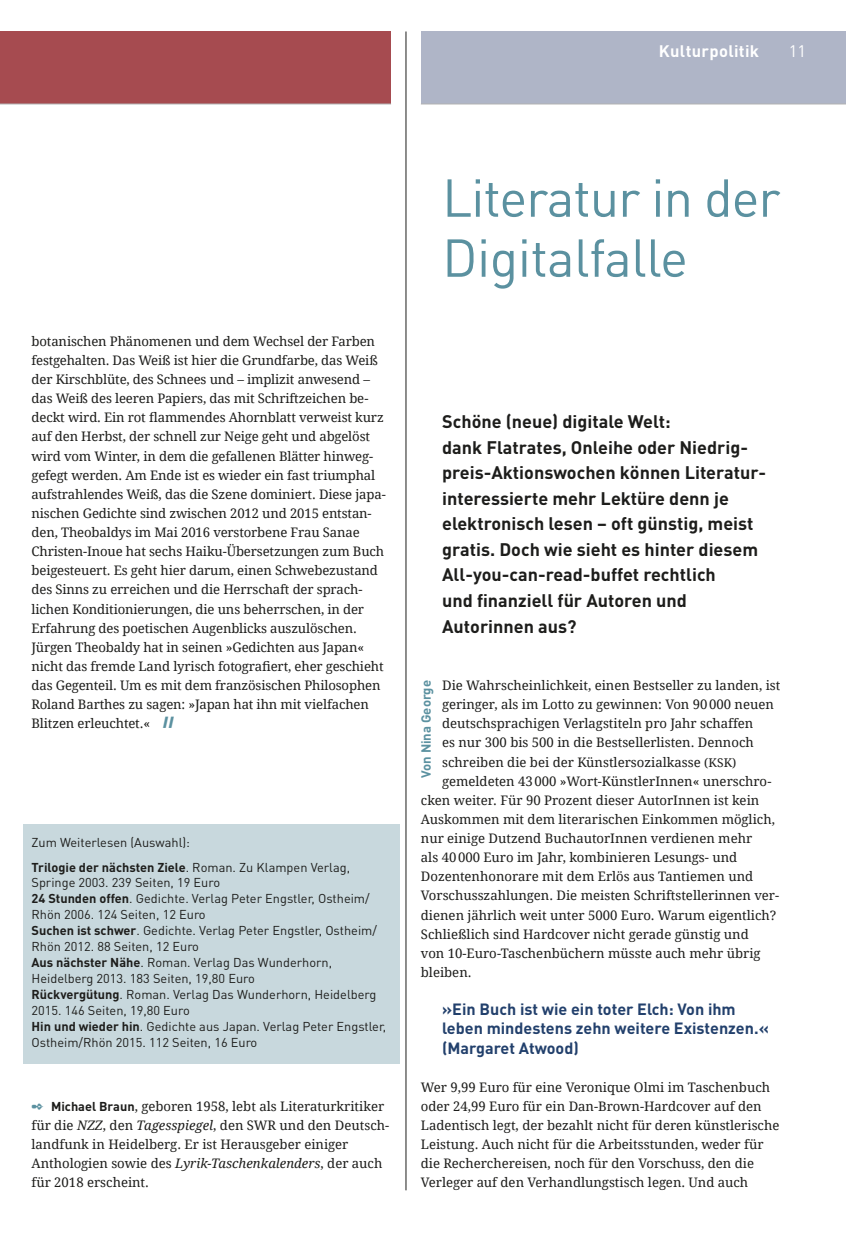
<style>
.page{position:relative;width:846px;height:1258px;background:#fff}
.page>*{position:absolute;margin:0;border:0;box-sizing:border-box;transform-origin:0 0}
.t1{font:52.5px/60px "DINOT";letter-spacing:-.02em;color:#5b91a0}
.t2{font:700 18px/25.5px "DINOT";color:#1d1d1b}
.t3{font:700 16.5px "DINOT";letter-spacing:.02em;color:#fff}
.t4{font:16.5px "DINOT";color:#fff}
.t5{font:700 16.2px/19px "DINOT";color:#22406c}
.t6{font:13.2px/19px "Droid Serif";letter-spacing:-.01em;color:#1d1d1b}
.t7{font:700 13.2px "DINOT";color:#5b91a0}
.t8{font:12.75px/15.9px "DINOT";color:#1d1d1b}
.s1{font-family:"Frutiger BQ";font-weight:900;font-style:italic;font-size:15px;color:#5b91a0}
.s2{font-weight:700}
.s3{font-family:"DINOT";font-weight:700;font-size:12.75px}
.s4{font-style:italic}
.s5{font-size:12px}
</style>
<div class="page">
<div style="left:23px;top:824px;width:376px;height:240px;background:#c8d8dd"></div>
<div style="left:0;top:32px;width:391px;height:72px;background:#a64b50"></div>
<div style="left:421px;top:32px;width:424px;height:72px;background:#afb5c7"></div>
<hr style="left:0;top:104px;width:391px;height:1px;background:#b2b2b2">
<hr style="left:421px;top:104px;width:424px;height:1px;background:#b2b2b2">
<hr style="left:405px;top:32px;width:1px;height:1158px;background:#1d1d1b">
<p class="t3" style="left:658px;top:40px;width:102px">Kulturpolitik</p>
<p class="t4" style="left:788px;top:40px;width:19px">11</p>
<p class="t6" style="left:32px;top:332px;width:355px">botanischen Phänomenen und dem Wechsel der Farben festgehalten. Das Weiß ist hier die Grundfarbe, das Weiß der Kirschblüte, des Schnees und – implizit anwesend – das Weiß des leeren Papiers, das mit Schriftzeichen be&shy;deckt wird. Ein rot flammendes Ahornblatt verweist kurz auf den Herbst, der schnell zur Neige geht und abgelöst wird vom Winter, in dem die gefallenen Blätter hinweg&shy;gefegt werden. Am Ende ist es wieder ein fast triumphal aufstrahlendes Weiß, das die Szene dominiert. Diese japa&shy;nischen Gedichte sind zwischen 2012 und 2015 entstan&shy;den, Theobaldys im Mai 2016 verstorbene Frau Sanae Christen-Inoue hat sechs Haiku-Übersetzungen zum Buch beigesteuert. Es geht hier darum, einen Schwebezustand des Sinns zu erreichen und die Herrschaft der sprach&shy;lichen Konditionierungen, die uns beherrschen, in der Erfahrung des poetischen Augenblicks auszulöschen.<br>Jürgen Theobaldy hat in seinen »Gedichten aus Japan« nicht das fremde Land lyrisch fotografiert, eher geschieht das Gegenteil. Um es mit dem französischen Philosophen Roland Barthes zu sagen: »Japan hat ihn mit vielfachen Blitzen erleuchtet.« <span class="s1">ll</span></p>
<p class="t8" style="left:31px;top:829px;width:320px;line-height:24.9px">Zum Weiterlesen (Auswahl):<br><span class="s2">Trilogie der nächsten Ziele</span>. Roman. Zu Klampen Verlag,</p>
<p class="t8" style="left:31px;top:874px;width:356px">Springe 2003. 239 Seiten, 19 Euro<br><span class="s2">24 Stunden offen</span>. Gedichte. Verlag Peter Engstler, Ostheim/ Rhön 2006. 124 Seiten, 12 Euro<br><span class="s2">Suchen ist schwer</span>. Gedichte. Verlag Peter Engstler, Ostheim/ Rhön 2012. 88 Seiten, 12 Euro<br><span class="s2">Aus nächster Nähe</span>. Roman. Verlag Das Wunderhorn, Heidelberg 2013. 183 Seiten, 19,80 Euro<br><span class="s2">Rückvergütung</span>. Roman. Verlag Das Wunderhorn, Heidelberg 2015. 146 Seiten, 19,80 Euro<br><span class="s2">Hin und wieder hin</span>. Gedichte aus Japan. Verlag Peter Engstler, Ostheim/Rhön 2015. 112 Seiten, 16 Euro</p>
<p class="t6" style="left:31px;top:1097px;width:359px;text-indent:20px"><span class="s3">Michael Braun</span>, geboren 1958, lebt als Literaturkritiker für die <span class="s4">NZZ</span>, den <span class="s4">Tagesspiegel</span>, den SWR und den Deutsch&shy;landfunk in Heidelberg. Er ist Herausgeber einiger Anthologien sowie des <span class="s4">Lyrik-Taschenkalenders</span>, der auch für 2018 erscheint.</p>
<h1 class="t1" style="left:442px;top:166px;width:340px">Literatur in der<br>Digitalfalle</h1>
<p class="t2" style="left:442px;top:408px;width:325px">Schöne (neue) digitale Welt:<br>dank Flatrates, Onleihe oder Niedrig&shy;preis-Aktionswochen können Literatur&shy;interessierte mehr Lektüre denn je elektronisch lesen – oft günstig, meist gratis. Doch wie sieht es hinter diesem All-you-can-read-buffet rechtlich<br>und finanziell für Autoren und Autorinnen aus?</p>
<p class="t6" style="left:442px;top:676px;width:340px">Die Wahrscheinlichkeit, einen Bestseller zu landen, ist</p>
<p class="t6" style="left:442px;top:695px;width:333px">geringer, als im Lotto zu gewinnen: Von 90000 neuen</p>
<p class="t6" style="left:442px;top:714px;width:312px">deutschsprachigen Verlagstiteln pro Jahr schaffen</p>
<p class="t6" style="left:442px;top:733px;width:313px">es nur 300 bis 500 in die Bestsellerlisten. Dennoch</p>
<p class="t6" style="left:442px;top:752px;width:295px">schreiben die bei der Künstlersozialkasse <span class="s5">(KSK)</span></p>
<p class="t6" style="left:442px;top:771px;width:331px">gemeldeten 43000 »Wort-KünstlerInnen« unerschro-</p>
<p class="t6" style="left:421px;top:791px;width:340px">cken weiter. Für 90 Prozent dieser AutorInnen ist kein</p>
<p class="t6" style="left:421px;top:810px;width:355px">Auskommen mit dem literarischen Einkommen möglich,</p>
<p class="t6" style="left:421px;top:829px;width:333px">nur einige Dutzend BuchautorInnen verdienen mehr</p>
<p class="t6" style="left:421px;top:848px;width:318px">als 40000 Euro im Jahr, kombinieren Lesungs- und</p>
<p class="t6" style="left:421px;top:867px;width:334px">Dozentenhonorare mit dem Erlös aus Tantiemen und</p>
<p class="t6" style="left:421px;top:886px;width:360px">Vorschusszahlungen. Die meisten Schriftstellerinnen ver-</p>
<p class="t6" style="left:421px;top:905px;width:357px">dienen jährlich weit unter 5000 Euro. Warum eigentlich?</p>
<p class="t6" style="left:421px;top:924px;width:329px">Schließlich sind Hardcover nicht gerade günstig und</p>
<p class="t6" style="left:421px;top:944px;width:341px">von 10-Euro-Taschenbüchern müsste auch mehr übrig</p>
<p class="t6" style="left:421px;top:963px;width:52px">bleiben.</p>
<p class="t5" style="left:442px;top:999px;width:328px">»Ein Buch ist wie ein toter Elch: Von ihm leben mindestens zehn weitere Existenzen.« (Margaret Atwood)</p>
<p class="t6" style="left:421px;top:1077px;width:360px">Wer 9,99 Euro für eine Veronique Olmi im Taschenbuch oder 24,99 Euro für ein Dan-Brown-Hardcover auf den Ladentisch legt, der bezahlt nicht für deren künstlerische Leistung. Auch nicht für die Arbeitsstunden, weder für die Recherchereisen, noch für den Vorschuss, den die Verleger auf den Verhandlungstisch legen. Und auch</p>
<p class="t7" style="left:417px;top:778px;width:100px;rotate:-90deg">Von Nina George</p>
</div>
